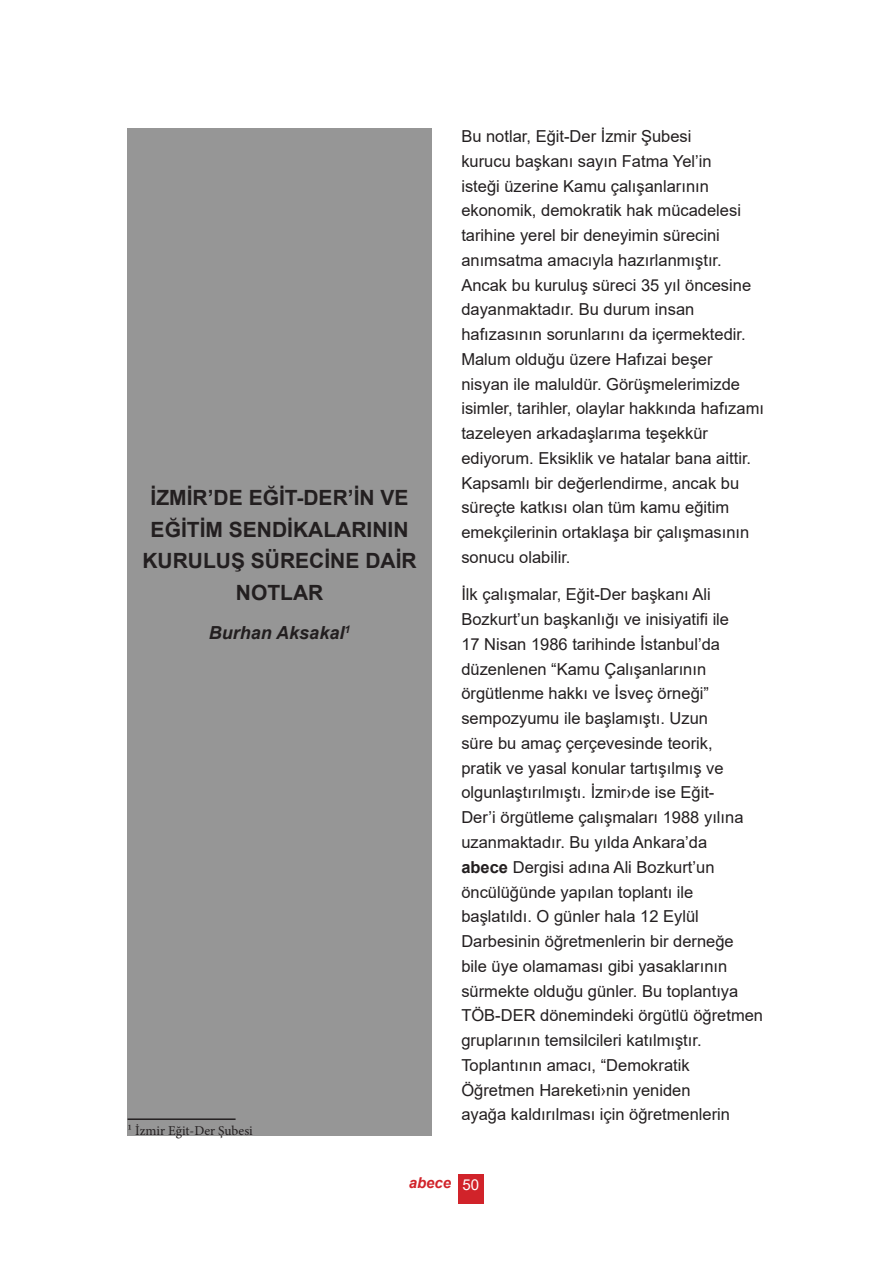
<style>
.page{position:relative;width:893px;height:1263px;background:#fff}
.page>*{position:absolute;margin:0;border:0;box-sizing:border-box;transform-origin:0 0}
.p3{font:700 21px/31.5px "Arial";color:#231f20;text-align:center}
.p5{font:italic 700 18px "Arial";color:#231f20}
.p4{font:16.5px/24.8px "Arial";color:#231f20}
.t1{font:italic 700 15px "Arial";color:#d1232a}
.t2{font:13.5px "Minion Pro";color:#231f20}
.s1{font-weight:700}
.s2{font-weight:400;font-style:normal;color:#fff}
</style>
<div class="page">
<div style="left:458px;top:1174px;width:26px;height:29px;background:#d1232a"></div>
<div style="left:128px;top:128px;width:304px;height:1007px;background:#969696"></div>
<hr style="left:128px;top:1118px;width:108px;height:2px;background:#231f20">
<p class="p3" style="left:142px;top:482px;width:276px">İZMİR’DE EĞİT-DER’İN VE<br>EĞİTİM SENDİKALARININ<br>KURULUŞ SÜRECİNE DAİR<br>NOTLAR</p>
<p class="p5" style="left:209px;top:621px;width:143px">Burhan Aksakal<sup>1</sup></p>
<p class="t2" style="left:128px;top:1122px;width:127px">1 İzmir Eğit-Der Şubesi</p>
<p class="p4" style="left:461px;top:124px;width:304px">Bu notlar, Eğit-Der İzmir Şubesi<br>kurucu başkanı sayın Fatma Yel’in<br>isteği üzerine Kamu çalışanlarının ekonomik, demokratik hak mücadelesi tarihine yerel bir deneyimin sürecini anımsatma amacıyla hazırlanmıştır.<br>Ancak bu kuruluş süreci 35 yıl öncesine dayanmaktadır. Bu durum insan hafızasının sorunlarını da içermektedir.<br>Malum olduğu üzere Hafızai beşer nisyan ile maluldür. Görüşmelerimizde isimler, tarihler, olaylar hakkında hafızamı tazeleyen arkadaşlarıma teşekkür ediyorum. Eksiklik ve hatalar bana aittir.<br>Kapsamlı bir değerlendirme, ancak bu süreçte katkısı olan tüm kamu eğitim emekçilerinin ortaklaşa bir çalışmasının sonucu olabilir.</p>
<p class="p4" style="left:461px;top:582px;width:303px">İlk çalışmalar, Eğit-Der başkanı Ali Bozkurt’un başkanlığı ve inisiyatifi ile<br>17 Nisan 1986 tarihinde İstanbul’da düzenlenen “Kamu Çalışanlarının örgütlenme hakkı ve İsveç örneği” sempozyumu ile başlamıştı. Uzun<br>süre bu amaç çerçevesinde teorik,<br>pratik ve yasal konular tartışılmış ve olgunlaştırılmıştı. İzmir›de ise Eğit-<br>Der’i örgütleme çalışmaları 1988 yılına uzanmaktadır. Bu yılda Ankara’da<br><span class="s1">abece</span> Dergisi adına Ali Bozkurt’un öncülüğünde yapılan toplantı ile başlatıldı. O günler hala 12 Eylül Darbesinin öğretmenlerin bir derneğe bile üye olamaması gibi yasaklarının sürmekte olduğu günler. Bu toplantıya TÖB-DER dönemindeki örgütlü öğretmen gruplarının temsilcileri katılmıştır.<br>Toplantının amacı, “Demokratik Öğretmen Hareketi›nin yeniden<br>ayağa kaldırılması için öğretmenlerin</p>
<p class="t1" style="left:409px;top:1173px;width:72px">abece <span class="s2">50</span></p>
</div>
